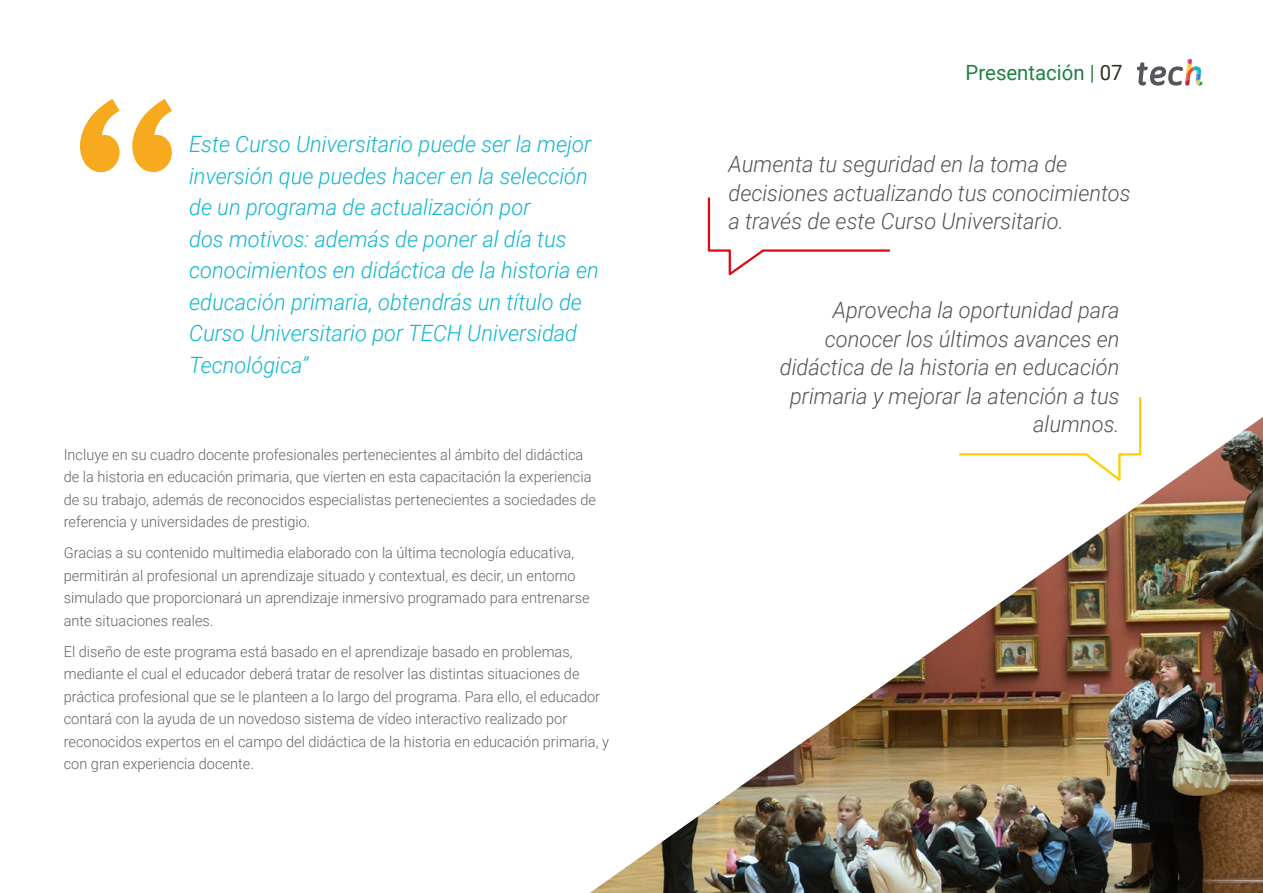
<style>
.page{position:relative;width:1263px;height:893px;background:#fff}
.page>*{position:absolute;margin:0;border:0;box-sizing:border-box;transform-origin:0 0}
.t1{font:italic 300 22.5px/31.5px "Roboto";color:#0fb6cf}
.t2{font:italic 300 22.5px/28.5px "Roboto";color:#52555b;text-align:right}
.t3{font:21px "Roboto";color:#1f8142}
.t4{font:300 15px/22.5px "Roboto";color:#61646a}
.s1{color:#312e20}
</style>
<div class="page">
<svg style="left:80px;top:99px;width:92px;height:73px"></svg>
<img style="left:590px;top:417px;width:673px;height:476px">
<svg style="left:957px;top:397px;width:185px;height:87px"></svg>
<svg style="left:707px;top:197px;width:183px;height:79px"></svg>
<svg style="left:1137px;top:59px;width:65px;height:27px"></svg>
<p class="t1" style="left:189px;top:128px;width:411px">Este Curso Universitario puede ser la mejor inversión que puedes hacer en la selección de un programa de actualización por<br>dos motivos: además de poner al día tus conocimientos en didáctica de la historia en educación primaria, obtendrás un título de Curso Universitario por TECH Universidad Tecnológica”</p>
<p class="t4" style="left:64px;top:443px;width:534px">Incluye en su cuadro docente profesionales pertenecientes al ámbito del didáctica de la historia en educación primaria, que vierten en esta capacitación la experiencia de su trabajo, además de reconocidos especialistas pertenecientes a sociedades de referencia y universidades de prestigio.</p>
<p class="t4" style="left:64px;top:541px;width:527px">Gracias a su contenido multimedia elaborado con la última tecnología educativa, permitirán al profesional un aprendizaje situado y contextual, es decir, un entorno simulado que proporcionará un aprendizaje inmersivo programado para entrenarse ante situaciones reales.</p>
<p class="t4" style="left:64px;top:640px;width:547px">El diseño de este programa está basado en el aprendizaje basado en problemas, mediante el cual el educador deberá tratar de resolver las distintas situaciones de práctica profesional que se le planteen a lo largo del programa. Para ello, el educador contará con la ayuda de un novedoso sistema de vídeo interactivo realizado por reconocidos expertos en el campo del didáctica de la historia en educación primaria, y con gran experiencia docente.</p>
<h2 class="t3" style="left:966px;top:57px;width:159px">Presentación | <span class="s1">07</span></h2>
<h1 class="t2" style="left:728px;top:149px;width:404px;text-align:left">Aumenta tu seguridad en la toma de decisiones actualizando tus conocimientos a través de este Curso Universitario.</h1>
<h1 class="t2" style="left:780px;top:295px;width:341px">Aprovecha la oportunidad para conocer los últimos avances en didáctica de la historia en educación primaria y mejorar la atención a tus alumnos.</h1>
</div>
